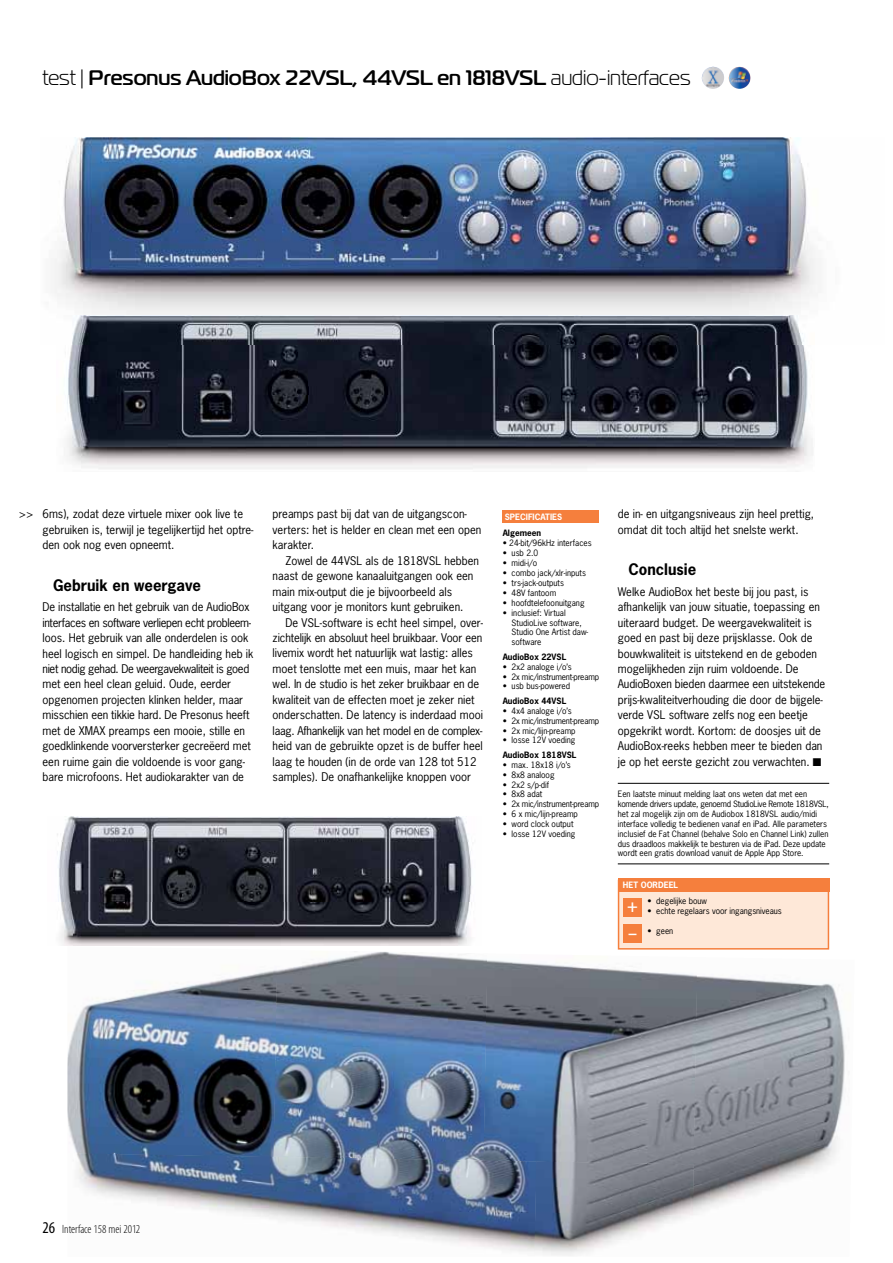
<style>
.page{position:relative;width:893px;height:1263px;background:#fff}
.page>*{position:absolute;margin:0;border:0;box-sizing:border-box;transform-origin:0 0}
.t1{font:700 21px "Magistral A";color:#000}
.t2{font:600 18px/27px "Myriad Pro";color:#fff}
.t3{font:700 15px "News Gothic Std";color:#000}
.t4{font:300 condensed 12px "Myriad Pro";color:#000}
.t5{font:11.25px/15.5px "News Gothic Std";color:#000}
.t6{font:8.25px/9.9px "News Gothic Std";color:#000}
.t7{font:8.25px "News Gothic Std";letter-spacing:-.02em;color:#000}
.t8{font:700 8.25px "News Gothic Std";color:#000}
.t9{font:700 8.25px "News Gothic Std";color:#fff}
.s1{font-weight:400}
.s2{font-weight:400;font-size:16.5px}
</style>
<div class="page">
<img style="left:54px;top:137px;width:762px;height:178px">
<div style="left:618px;top:880px;width:211px;height:69px;background:#fee8d8;border:2px solid #f57f3d"></div>
<div style="left:618px;top:879px;width:211px;height:13px;background:#f57f3d"></div>
<div style="left:623px;top:898px;width:19px;height:19px;background:#f57f3d"></div>
<div style="left:623px;top:924px;width:19px;height:19px;background:#f57f3d"></div>
<img style="left:728px;top:66px;width:23px;height:23px;border-radius:11px">
<img style="left:702px;top:66px;width:22px;height:23px;border-radius:11px">
<img style="left:67px;top:315px;width:746px;height:154px">
<div style="left:503px;top:510px;width:96px;height:13px;background:#f57f3d"></div>
<img style="left:57px;top:817px;width:415px;height:128px">
<img style="left:67px;top:970px;width:206px;height:183px">
<img style="left:273px;top:951px;width:210px;height:202px">
<img style="left:483px;top:959px;width:209px;height:202px">
<img style="left:692px;top:974px;width:153px;height:241px">
<img style="left:76px;top:1153px;width:460px;height:99px">
<img style="left:534px;top:1161px;width:160px;height:95px">
<hr style="left:618px;top:864px;width:211px;height:1px;background:#000">
<hr style="left:618px;top:783px;width:211px;height:1px;background:#000">
<h1 class="t1" style="left:43px;top:65px;width:650px"><span class="s1">test |</span> Presonus AudioBox 22VSL, 44VSL en 1818VSL <span class="s1">audio-interfaces</span></h1>
<p class="t5" style="left:19px;top:506px;width:16px">&gt;&gt;</p>
<p class="t5" style="left:43px;top:506px;width:212px">6ms), zodat deze virtuele mixer ook live te gebruiken is, terwijl je tegelijkertijd het optre&shy;den ook nog even opneemt.</p>
<h3 class="t3" style="left:53px;top:575px;width:149px">Gebruik en weergave</h3>
<p class="t5" style="left:43px;top:599px;width:213px">De installatie en het gebruik van de AudioBox interfaces en software verliepen echt probleem&shy;loos. Het gebruik van alle onderdelen is ook heel logisch en simpel. De handleiding heb ik niet nodig gehad. De weergavekwaliteit is goed met een heel clean geluid. Oude, eerder opgenomen projecten klinken helder, maar misschien een tikkie hard. De Presonus heeft met de XMAX preamps een mooie, stille en goedklinkende voorversterker gecreëerd met een ruime gain die voldoende is voor gang&shy;bare microfoons. Het audiokarakter van de</p>
<p class="t5" style="left:273px;top:506px;width:210px">preamps past bij dat van de uitgangscon&shy;verters: het is helder en clean met een open karakter.</p>
<p class="t5" style="left:273px;top:553px;width:208px;text-indent:13px">Zowel de 44VSL als de 1818VSL hebben naast de gewone kanaaluitgangen ook een main mix-output die je bijvoorbeeld als uitgang voor je monitors kunt gebruiken.</p>
<p class="t5" style="left:273px;top:614px;width:212px;text-indent:13px">De VSL-software is echt heel simpel, over&shy;zichtelijk en absoluut heel bruikbaar. Voor een livemix wordt het natuurlijk wat lastig: alles moet tenslotte met een muis, maar het kan wel. In de studio is het zeker bruikbaar en de kwaliteit van de effecten moet je zeker niet onderschatten. De latency is inderdaad mooi laag. Afhankelijk van het model en de complex&shy;heid van de gebruikte opzet is de buffer heel laag te houden (in de orde van 128 tot 512 samples). De onafhankelijke knoppen voor</p>
<p class="t9" style="left:505px;top:511px;width:59px">SPECIFICATIES</p>
<p class="t8" style="left:503px;top:528px;width:40px">Algemeen</p>
<p class="t6" style="left:503px;top:538px;width:90px">• 24-bit/96kHz interfaces</p>
<p class="t6" style="left:503px;top:548px;width:37px">• usb 2.0</p>
<p class="t6" style="left:503px;top:558px;width:36px">• midi-i/o</p>
<p class="t6" style="left:503px;top:568px;width:85px">• combo jack/xlr-inputs</p>
<p class="t6" style="left:503px;top:578px;width:63px">• trs-jack-outputs</p>
<p class="t6" style="left:503px;top:588px;width:55px">• 48V fantoom</p>
<p class="t6" style="left:503px;top:598px;width:83px">• hoofdtelefoonuitgang</p>
<p class="t6" style="left:512px;top:607px;width:78px;text-indent:-9px">• inclusief: Virtual<br>StudioLive software,<br>Studio One Artist daw&shy;software</p>
<p class="t8" style="left:503px;top:651px;width:65px">AudioBox 22VSL</p>
<p class="t6" style="left:503px;top:661px;width:71px">• 2x2 analoge i/o’s</p>
<p class="t7" style="left:503px;top:671px;width:98px">• 2x mic/instrument-preamp</p>
<p class="t6" style="left:503px;top:681px;width:69px">• usb bus-powered</p>
<p class="t8" style="left:503px;top:695px;width:65px">AudioBox 44VSL</p>
<p class="t6" style="left:503px;top:706px;width:71px">• 4x4 analoge i/o’s</p>
<p class="t7" style="left:503px;top:715px;width:98px">• 2x mic/instrument-preamp</p>
<p class="t6" style="left:503px;top:725px;width:74px">• 2x mic/lijn-preamp</p>
<p class="t6" style="left:503px;top:735px;width:74px">• losse 12V voeding</p>
<p class="t8" style="left:503px;top:749px;width:75px">AudioBox 1818VSL</p>
<p class="t6" style="left:503px;top:760px;width:70px">• max. 18x18 i/o’s</p>
<p class="t6" style="left:503px;top:769px;width:53px">• 8x8 analoog</p>
<p class="t6" style="left:503px;top:779px;width:48px">• 2x2 s/p-dif</p>
<p class="t6" style="left:503px;top:789px;width:41px">• 8x8 adat</p>
<p class="t7" style="left:503px;top:799px;width:98px">• 2x mic/instrument-preamp</p>
<p class="t6" style="left:503px;top:809px;width:77px">• 6 x mic/lijn-preamp</p>
<p class="t6" style="left:503px;top:819px;width:72px">• word clock output</p>
<p class="t6" style="left:503px;top:829px;width:74px">• losse 12V voeding</p>
<p class="t5" style="left:618px;top:506px;width:198px">de in- en uitgangsniveaus zijn heel prettig, omdat dit toch altijd het snelste werkt.</p>
<h3 class="t3" style="left:628px;top:560px;width:69px">Conclusie</h3>
<p class="t5" style="left:618px;top:584px;width:209px">Welke AudioBox het beste bij jou past, is afhankelijk van jouw situatie, toepassing en uiteraard budget. De weergavekwaliteit is goed en past bij deze prijsklasse. Ook de bouwkwaliteit is uitstekend en de geboden mogelijkheden zijn ruim voldoende. De AudioBoxen bieden daarmee een uitstekende prijs-kwaliteitverhouding die door de bijgele&shy;verde VSL software zelfs nog een beetje opgekrikt wordt. Kortom: de doosjes uit de AudioBox-reeks hebben meer te bieden dan je op het eerste gezicht zou verwachten. ■</p>
<p class="t6" style="left:618px;top:789px;width:212px">Een laatste minuut melding laat ons weten dat met een komende drivers update, genoemd StudioLive Remote 1818VSL, het zal mogelijk zijn om de Audiobox 1818VSL audio/midi interface volledig te bedienen vanaf en iPad. Alle parameters inclusief de Fat Channel (behalve Solo en Channel Link) zullen dus draadloos makkelijk te besturen via de iPad. Deze update wordt een gratis download vanuit de Apple App Store.</p>
<p class="t9" style="left:623px;top:880px;width:57px">HET OORDEEL</p>
<p class="t6" style="left:648px;top:896px;width:61px">• degelijke bouw</p>
<p class="t6" style="left:648px;top:906px;width:136px">• echte regelaars voor ingangsniveaus</p>
<p class="t6" style="left:648px;top:926px;width:27px">• geen</p>
<h2 class="t2" style="left:627px;top:892px;width:12px">+ –</h2>
<p class="t4" style="left:43px;top:1222px;width:99px"><span class="s2">26</span> Interface 158 mei 2012</p>
</div>
